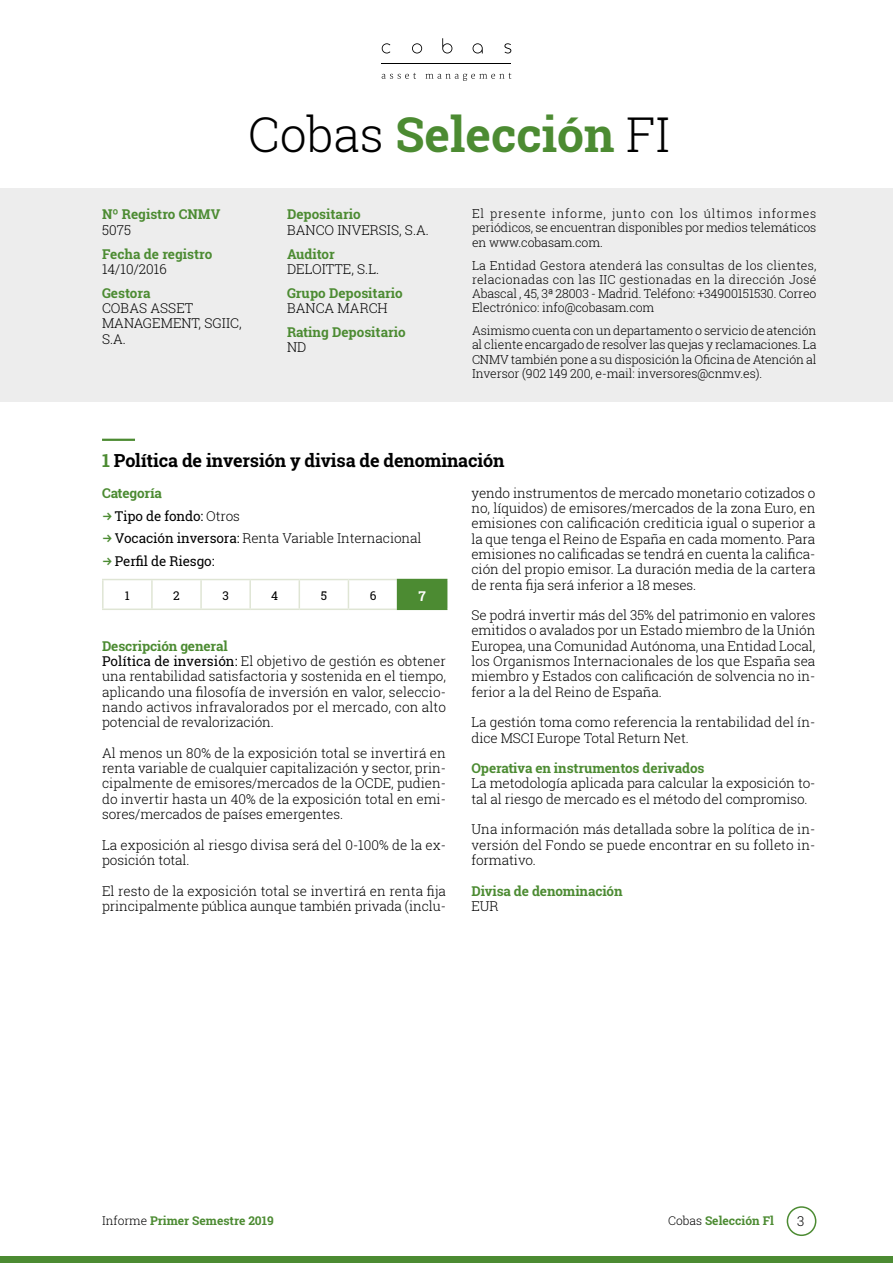
<style>
.page{position:relative;width:893px;height:1263px;background:#fff}
.page>*{position:absolute;margin:0;border:0;box-sizing:border-box;transform-origin:0 0}
.t1{font:700 48px "Roboto Slab";color:#4c8b32}
.t2{font:700 18px "Roboto Slab";letter-spacing:-.01em;color:#000}
.t3{font:300 13.5px/15.3px "Roboto Slab";letter-spacing:-.005em;color:#000}
.t4{font:700 13.5px "Roboto Slab";color:#4c8b32}
.t5{font:13.5px/22.8px "Roboto Slab";letter-spacing:-.01em;color:#000}
.t6{font:700 13.5px "Roboto Slab";color:#fff}
.t7{font:300 12.3px/14.2px "Roboto Slab";letter-spacing:-.01em;color:#000;text-align:justify}
.t8{font:700 12px "Roboto Slab";color:#4c8b32}
.t9{font:12px "Roboto Slab";color:#000}
.s1{font-weight:300;color:#000}
.s2{color:#4c8b32}
.s3{font-weight:700;color:#4c8b32}
.s4{font-weight:300}
.s5{font-weight:400}
</style>
<div class="page">
<div style="left:787px;top:1206px;width:29px;height:30px;border:2px solid #4c8b32;border-radius:50%"></div>
<div style="left:0;top:1256px;width:893px;height:7px;background:#4c8b32"></div>
<hr style="left:382px;top:63px;width:129px;height:1px;background:#000">
<svg style="left:473px;top:43px;width:10px;height:10px"></svg>
<svg style="left:504px;top:43px;width:7px;height:10px"></svg>
<svg style="left:412px;top:43px;width:10px;height:10px"></svg>
<svg style="left:382px;top:43px;width:8px;height:10px"></svg>
<svg style="left:442px;top:38px;width:10px;height:15px"></svg>
<svg style="left:382px;top:73px;width:34px;height:6px"></svg>
<svg style="left:426px;top:73px;width:85px;height:8px"></svg>
<div style="left:0;top:188px;width:893px;height:214px;background:#ededed"></div>
<hr style="left:102px;top:439px;width:33px;height:2px;background:#4c8b32">
<div style="left:398px;top:579px;width:49px;height:30px;background:#4c8b32"></div>
<hr style="left:249px;top:580px;width:2px;height:28px;background:#dfe5d4">
<svg style="left:299px;top:580px;width:1px;height:28px"></svg>
<hr style="left:151px;top:580px;width:2px;height:28px;background:#dfe5d4">
<hr style="left:200px;top:580px;width:2px;height:28px;background:#dfe5d4">
<hr style="left:102px;top:579px;width:50px;height:1px;background:#dfe5d4">
<hr style="left:102px;top:580px;width:2px;height:28px;background:#dfe5d4">
<hr style="left:152px;top:579px;width:49px;height:1px;background:#dfe5d4">
<hr style="left:201px;top:579px;width:49px;height:1px;background:#dfe5d4">
<hr style="left:250px;top:579px;width:49px;height:1px;background:#dfe5d4">
<hr style="left:299px;top:579px;width:49px;height:1px;background:#dfe5d4">
<hr style="left:102px;top:608px;width:50px;height:2px;background:#dfe5d4">
<hr style="left:152px;top:608px;width:49px;height:2px;background:#dfe5d4">
<hr style="left:201px;top:608px;width:49px;height:2px;background:#dfe5d4">
<hr style="left:250px;top:608px;width:49px;height:2px;background:#dfe5d4">
<hr style="left:299px;top:608px;width:49px;height:2px;background:#dfe5d4">
<hr style="left:348px;top:579px;width:49px;height:1px;background:#dfe5d4">
<svg style="left:348px;top:580px;width:1px;height:28px"></svg>
<hr style="left:348px;top:608px;width:49px;height:2px;background:#dfe5d4">
<hr style="left:397px;top:579px;width:50px;height:1px;background:#4c8b32">
<svg style="left:397px;top:580px;width:1px;height:28px"></svg>
<hr style="left:397px;top:608px;width:50px;height:2px;background:#4c8b32">
<h1 class="t1" style="left:248px;top:102px;width:424px"><span class="s1">Cobas</span> Selección <span class="s1">FI</span></h1>
<p class="t4" style="left:102px;top:205px;width:120px">Nº Registro CNMV</p>
<p class="t3" style="left:102px;top:222px;width:31px">5075</p>
<p class="t4" style="left:102px;top:244px;width:112px">Fecha de registro</p>
<p class="t3" style="left:102px;top:261px;width:66px">14/10/2016</p>
<p class="t4" style="left:102px;top:284px;width:50px">Gestora</p>
<p class="t3" style="left:102px;top:300px;width:141px">COBAS ASSET<br>MANAGEMENT, SGIIC,<br>S.A.</p>
<p class="t4" style="left:287px;top:205px;width:75px">Depositario</p>
<p class="t3" style="left:287px;top:222px;width:143px">BANCO INVERSIS, S.A.</p>
<p class="t4" style="left:287px;top:244px;width:49px">Auditor</p>
<p class="t3" style="left:287px;top:261px;width:94px">DELOITTE, S.L.</p>
<p class="t4" style="left:287px;top:283px;width:117px">Grupo Depositario</p>
<p class="t3" style="left:287px;top:300px;width:102px">BANCA MARCH</p>
<p class="t4" style="left:287px;top:323px;width:120px">Rating Depositario</p>
<p class="t3" style="left:287px;top:339px;width:21px">ND</p>
<p class="t7" style="left:472px;top:206px;width:346px">El presente informe, junto con los últimos informes periódicos, se encuentran disponibles por medios telemáticos en www.cobasam.com.</p>
<p class="t7" style="left:472px;top:258px;width:346px">La Entidad Gestora atenderá las consultas de los clientes, relacionadas con las IIC gestionadas en la dirección José Abascal , 45, 3ª 28003 - Madrid. Teléfono: +34900151530. Correo Electrónico: info@cobasam.com</p>
<p class="t7" style="left:472px;top:323px;width:346px">Asimismo cuenta con un departamento o servicio de atención al cliente encargado de resolver las quejas y reclamaciones. La CNMV también pone a su disposición la Oficina de Atención al Inversor (902 149 200, e-mail: inversores@cnmv.es).</p>
<h2 class="t2" style="left:102px;top:448px;width:404px"><span class="s2">1</span> Política de inversión y divisa de denominación</h2>
<p class="t5" style="left:115px;top:481px;width:308px;text-indent:-13px"><span class="s3">Categoría<br></span>Tipo de fondo: <span class="s4">Otros<br></span>Vocación inversora: <span class="s4">Renta Variable Internacional<br></span>Perfil de Riesgo:</p>
<p class="t9" style="left:125px;top:587px;width:6px">1</p>
<p class="t9" style="left:173px;top:587px;width:8px">2</p>
<p class="t9" style="left:222px;top:587px;width:8px">3</p>
<p class="t9" style="left:271px;top:587px;width:8px">4</p>
<p class="t9" style="left:321px;top:587px;width:8px">5</p>
<p class="t9" style="left:370px;top:587px;width:8px">6</p>
<p class="t6" style="left:418px;top:586px;width:9px">7</p>
<p class="t3" style="left:102px;top:638px;width:345px"><span class="s3">Descripción general<br></span><span class="s5">Política de inversión:</span> El objetivo de gestión es obtener una rentabilidad satisfactoria y sostenida en el tiempo, aplicando una filosofía de inversión en valor, seleccio&shy;nando activos infravalorados por el mercado, con alto potencial de revalorización.</p>
<p class="t3" style="left:102px;top:745px;width:345px;text-align:justify">Al menos un 80% de la exposición total se invertirá en renta variable de cualquier capitalización y sector, prin&shy;cipalmente de emisores/mercados de la OCDE, pudien&shy;do invertir hasta un 40% de la exposición total en emi&shy;sores/mercados de países emergentes.</p>
<p class="t3" style="left:102px;top:837px;width:345px">La exposición al riesgo divisa será del 0-100% de la ex&shy;posición total.</p>
<p class="t3" style="left:102px;top:883px;width:345px">El resto de la exposición total se invertirá en renta fija principalmente pública aunque también privada (inclu-</p>
<p class="t3" style="left:471px;top:485px;width:345px;text-align:justify">yendo instrumentos de mercado monetario cotizados o no, líquidos) de emisores/mercados de la zona Euro, en emisiones con calificación crediticia igual o superior a la que tenga el Reino de España en cada momento. Para emisiones no calificadas se tendrá en cuenta la califica&shy;ción del propio emisor. La duración media de la cartera de renta fija será inferior a 18 meses.</p>
<p class="t3" style="left:471px;top:607px;width:345px;text-align:justify">Se podrá invertir más del 35% del patrimonio en valores emitidos o avalados por un Estado miembro de la Unión Europea, una Comunidad Autónoma, una Entidad Local, los Organismos Internacionales de los que España sea miembro y Estados con calificación de solvencia no in&shy;ferior a la del Reino de España.</p>
<p class="t3" style="left:471px;top:714px;width:345px">La gestión toma como referencia la rentabilidad del ín&shy;dice MSCI Europe Total Return Net.</p>
<p class="t4" style="left:471px;top:759px;width:234px">Operativa en instrumentos derivados</p>
<p class="t3" style="left:471px;top:775px;width:345px">La metodología aplicada para calcular la exposición to&shy;tal al riesgo de mercado es el método del compromiso.</p>
<p class="t3" style="left:471px;top:821px;width:345px;text-align:justify">Una información más detallada sobre la política de in&shy;versión del Fondo se puede encontrar en su folleto in&shy;formativo.</p>
<p class="t4" style="left:471px;top:881px;width:153px">Divisa de denominación</p>
<p class="t3" style="left:471px;top:898px;width:29px">EUR</p>
<p class="t8" style="left:102px;top:1213px;width:173px"><span class="s1">Informe</span> Primer Semestre 2019</p>
<p class="t8" style="left:668px;top:1213px;width:107px"><span class="s1">Cobas</span> Selección Fl</p>
<p class="t3" style="left:797px;top:1213px;width:9px">3</p>
</div>
